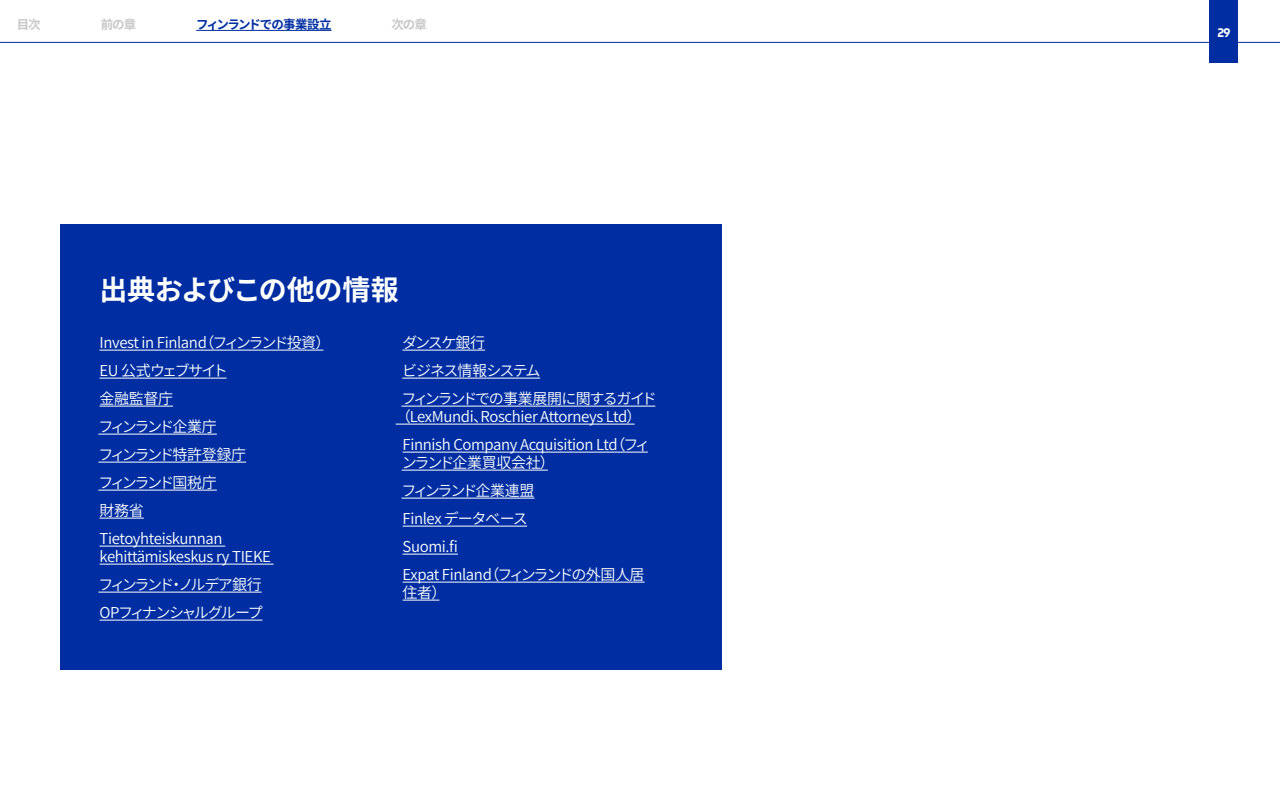
<style>
.page{position:relative;width:1280px;height:800px;background:#fff}
.page>*{position:absolute;margin:0;border:0;box-sizing:border-box;transform-origin:0 0}
.Alaotsikko_H3{font:700 28px "Source Han Sans JP";letter-spacing:-.015em;color:#fff}
.Sources_linkki{font:15px/18px "Source Han Sans JP";letter-spacing:-.03em;color:#fff}
.Sources_linkki-2{font:15px "Source Han Sans JP";letter-spacing:-.15em;color:#fff}
.Sources_linkki-3{font:15px "Source Han Sans JP";letter-spacing:-.125em;color:#fff}
.Sources_linkki-4{font:15px "Source Han Sans JP";letter-spacing:-.13em;color:#fff}
.Sources_linkki-5{font:15px "Source Han Sans JP";letter-spacing:-.105em;color:#fff}
.Sources_linkki-6{font:15px "Source Han Sans JP";letter-spacing:-.08em;color:#fff}
.Sources_linkki-7{font:15px "Source Han Sans JP";letter-spacing:-.145em;color:#fff}
.Navigaatiolinkki_sin{font:700 12.4px "Source Han Sans JP";letter-spacing:-.08em;color:#002ea2}
.Navigaatiolinkki_har{font:700 12.4px "Source Han Sans JP";letter-spacing:-.075em;color:#c8c8c8}
.t1{font:700 12.4px "Finlandica";color:#fff}
</style>
<div class="page">
<hr style="left:0;top:42px;width:1280px;height:1px;background:#002ea2">
<div style="left:1210px;top:0;width:28px;height:63px;background:#002ea2"></div>
<div style="left:60px;top:224px;width:661px;height:446px;background:#002ea2"></div>
<hr style="left:100px;top:350px;width:223px;height:1px;background:#fff">
<hr style="left:100px;top:378px;width:127px;height:1px;background:#fff">
<hr style="left:100px;top:406px;width:73px;height:1px;background:#fff">
<hr style="left:98px;top:434px;width:119px;height:1px;background:#fff">
<hr style="left:98px;top:462px;width:148px;height:1px;background:#fff">
<hr style="left:98px;top:490px;width:119px;height:1px;background:#fff">
<hr style="left:100px;top:518px;width:44px;height:1px;background:#fff">
<hr style="left:100px;top:546px;width:125px;height:1px;background:#fff">
<hr style="left:100px;top:564px;width:174px;height:1px;background:#fff">
<hr style="left:98px;top:592px;width:164px;height:1px;background:#fff">
<hr style="left:100px;top:620px;width:162px;height:1px;background:#fff">
<hr style="left:402px;top:350px;width:83px;height:1px;background:#fff">
<hr style="left:402px;top:378px;width:138px;height:1px;background:#fff">
<hr style="left:402px;top:406px;width:253px;height:1px;background:#fff">
<hr style="left:396px;top:424px;width:239px;height:1px;background:#fff">
<hr style="left:403px;top:452px;width:245px;height:1px;background:#fff">
<hr style="left:402px;top:470px;width:146px;height:1px;background:#fff">
<hr style="left:402px;top:498px;width:133px;height:1px;background:#fff">
<hr style="left:403px;top:526px;width:124px;height:1px;background:#fff">
<hr style="left:403px;top:554px;width:55px;height:1px;background:#fff">
<hr style="left:403px;top:582px;width:242px;height:1px;background:#fff">
<hr style="left:403px;top:600px;width:36px;height:1px;background:#fff">
<hr style="left:196px;top:30px;width:136px;height:1px;background:#002ea2">
<p class="Navigaatiolinkki_har" style="left:17px;top:17px;width:25px">目次</p>
<p class="Navigaatiolinkki_har" style="left:101px;top:17px;width:37px">前の章</p>
<p class="Navigaatiolinkki_sin" style="left:196px;top:17px;width:137px">フィンランドでの事業設立</p>
<p class="Navigaatiolinkki_har" style="left:392px;top:17px;width:37px">次の章</p>
<h3 class="Alaotsikko_H3" style="left:100px;top:274px;width:301px">出典およびこの他の情報</h3>
<p class="Sources_linkki" style="left:100px;top:334px;width:232px">Invest in Finland（フィンランド投資）</p>
<p class="Sources_linkki-5" style="left:100px;top:362px;width:130px">EU 公式ウェブサイト</p>
<p class="Sources_linkki" style="left:100px;top:390px;width:75px">金融監督庁</p>
<p class="Sources_linkki-2" style="left:98px;top:418px;width:120px">フィンランド企業庁</p>
<p class="Sources_linkki-4" style="left:98px;top:446px;width:149px">フィンランド特許登録庁</p>
<p class="Sources_linkki-2" style="left:98px;top:474px;width:120px">フィンランド国税庁</p>
<p class="Sources_linkki" style="left:100px;top:502px;width:46px">財務省</p>
<p class="Sources_linkki" style="left:100px;top:530px;width:173px">Tietoyhteiskunnan kehittämiskeskus ry TIEKE</p>
<p class="Sources_linkki-2" style="left:98px;top:576px;width:165px">フィンランド・ノルデア銀行</p>
<p class="Sources_linkki-3" style="left:100px;top:604px;width:165px">OPフィナンシャルグループ</p>
<p class="Sources_linkki" style="left:402px;top:334px;width:84px">ダンスケ銀行</p>
<p class="Sources_linkki-6" style="left:402px;top:362px;width:140px">ビジネス情報システム</p>
<p class="Sources_linkki" style="left:396px;top:390px;width:263px;text-indent:6px">フィンランドでの事業展開に関するガイド（LexMundi、Roschier Attorneys Ltd）</p>
<p class="Sources_linkki" style="left:402px;top:436px;width:250px">Finnish Company Acquisition Ltd（フィンランド企業買収会社）</p>
<p class="Sources_linkki-7" style="left:402px;top:482px;width:135px">フィンランド企業連盟</p>
<p class="Sources_linkki" style="left:403px;top:510px;width:127px">Finlex データベース</p>
<p class="Sources_linkki" style="left:403px;top:538px;width:57px">Suomi.fi</p>
<p class="Sources_linkki" style="left:403px;top:566px;width:244px">Expat Finland（フィンランドの外国人居住者）</p>
<p class="t1" style="left:1217px;top:25px;width:15px">29</p>
</div>
